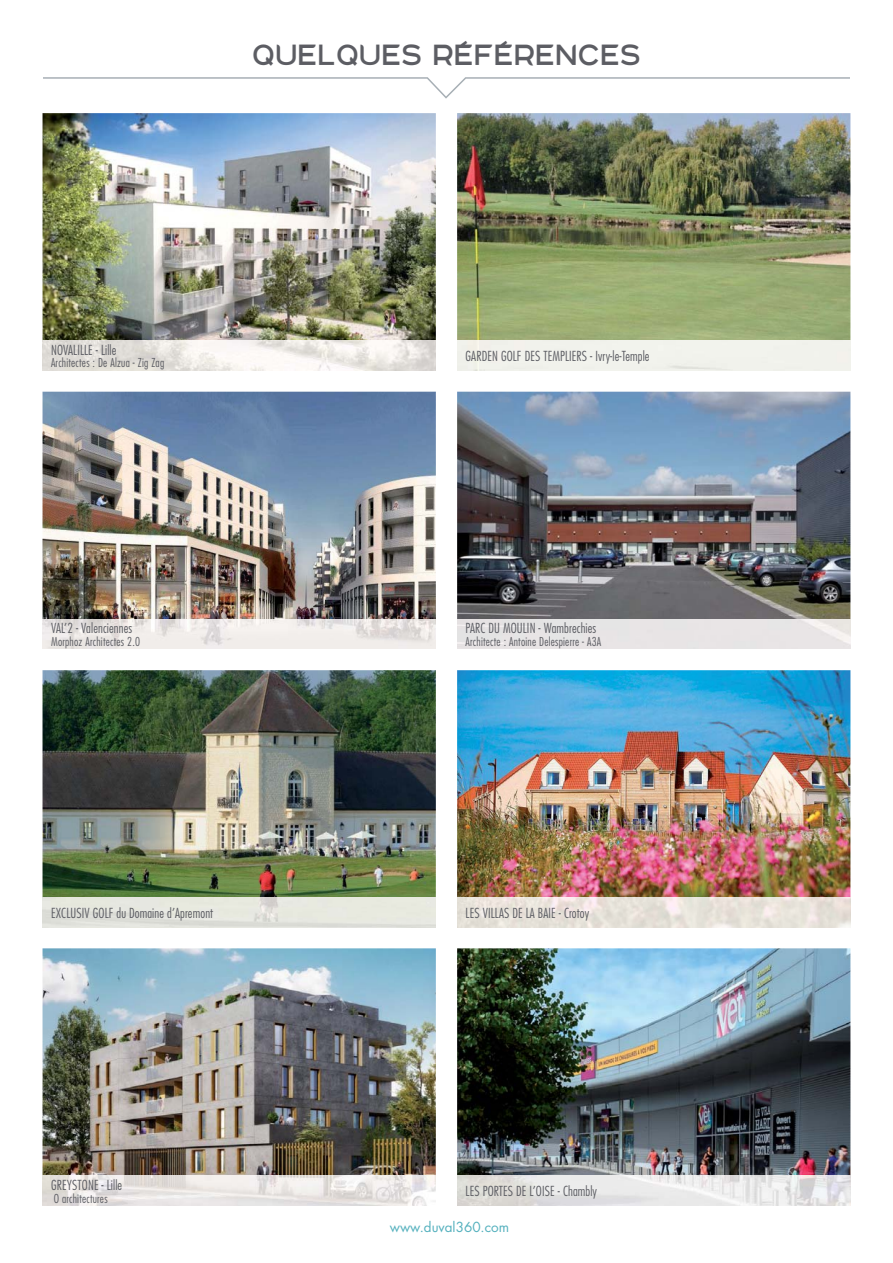
<style>
.page{position:relative;width:893px;height:1263px;background:#fff}
.page>*{position:absolute;margin:0;border:0;box-sizing:border-box;transform-origin:0 0}
.t1{font:40.5px "Duval";color:#5c5d63;scale:.9 1}
.t2{font:300 condensed 13.5px "Futura";letter-spacing:.01em;color:#5c5d63}
.t3{font:13.5px "Futura";color:#55b1be}
.t4{font:300 condensed 12px "Futura";letter-spacing:.02em;color:#5c5d63}
</style>
<div class="page">
<svg style="left:43px;top:77px;width:807px;height:22px"></svg>
<img style="left:43px;top:113px;width:393px;height:228px">
<img style="left:43px;top:392px;width:393px;height:227px">
<img style="left:457px;top:670px;width:393px;height:228px">
<img style="left:457px;top:948px;width:393px;height:228px">
<img style="left:43px;top:948px;width:393px;height:228px">
<img style="left:457px;top:113px;width:393px;height:228px">
<img style="left:457px;top:392px;width:393px;height:227px">
<img style="left:43px;top:670px;width:393px;height:228px">
<img style="left:43px;top:341px;width:393px;height:29px">
<img style="left:43px;top:619px;width:393px;height:30px">
<img style="left:457px;top:898px;width:393px;height:29px">
<img style="left:43px;top:1176px;width:393px;height:29px">
<img style="left:43px;top:898px;width:393px;height:29px">
<img style="left:457px;top:1176px;width:393px;height:29px">
<h1 class="t1" style="left:252px;top:31px;width:433px">QUELQUES RÉFÉRENCES</h1>
<p class="t2" style="left:51px;top:344px;width:67px">NOVALILLE - Lille</p>
<p class="t4" style="left:51px;top:358px;width:115px">Architectes : De Alzua - Zig Zag</p>
<p class="t2" style="left:51px;top:622px;width:83px">VAL’2 - Valenciennes</p>
<p class="t4" style="left:51px;top:636px;width:91px">Morphoz Architectes 2.0</p>
<p class="t2" style="left:51px;top:907px;width:164px">EXCLUSIV GOLF du Domaine d’Apremont</p>
<p class="t2" style="left:51px;top:1179px;width:73px">GREYSTONE - Lille</p>
<p class="t4" style="left:54px;top:1193px;width:55px">O architectures</p>
<p class="t2" style="left:466px;top:350px;width:185px">GARDEN GOLF DES TEMPLIERS - Ivry-le-Temple</p>
<p class="t2" style="left:466px;top:622px;width:132px">PARC DU MOULIN - Wambrechies</p>
<p class="t4" style="left:466px;top:636px;width:137px">Architecte : Antoine Delespierre - A3A</p>
<p class="t2" style="left:466px;top:907px;width:125px">LES VILLAS DE LA BAIE - Crotoy</p>
<p class="t2" style="left:466px;top:1185px;width:133px">LES PORTES DE L’OISE - Chambly</p>
<p class="t3" style="left:390px;top:1221px;width:121px">www.duval360.com</p>
</div>
